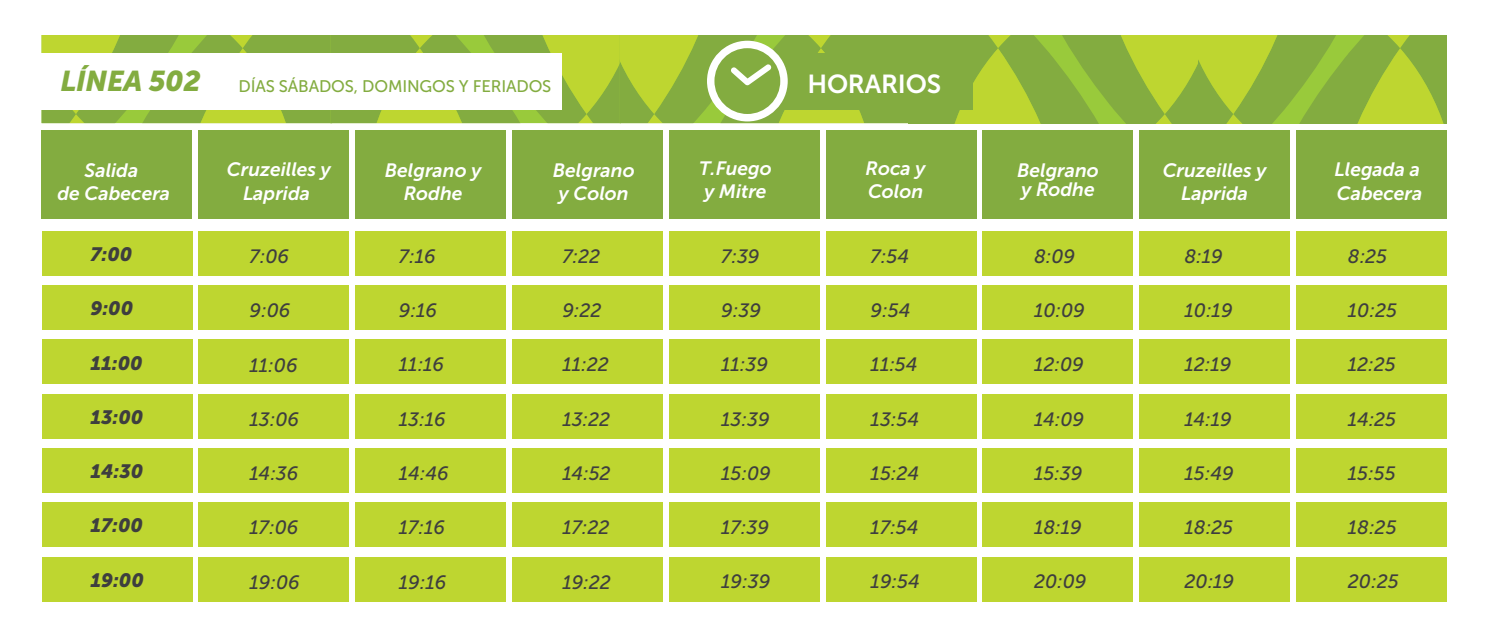
<style>
.page{position:relative;width:1493px;height:628px;background:#fff}
.page>*{position:absolute;margin:0;border:0;box-sizing:border-box;transform-origin:0 0}
.t1{font:italic 28.53px "Museo Sans 900";letter-spacing:-.01em;color:#83ac40}
.t2{font:25.9px "Museo Sans 700";letter-spacing:-.01em;color:#fff}
.t3{font:italic 19.25px "Museo Sans 500";color:#3e3e3f}
.t4{font:italic 19.25px/23.1px "Museo Sans 700";color:#fff;text-align:center}
.t5{font:italic 19.25px "Museo Sans 900";color:#3e3e3f}
.t6{font:16.8px "Museo Sans 500";letter-spacing:-.01em;color:#83ac40}
</style>
<div class="page">
<div style="left:512px;top:131px;width:151px;height:88px;background:#83ac40"></div>
<div style="left:669px;top:131px;width:151px;height:88px;background:#83ac40"></div>
<div style="left:826px;top:131px;width:150px;height:88px;background:#83ac40"></div>
<div style="left:42px;top:131px;width:150px;height:88px;background:#83ac40"></div>
<div style="left:198px;top:131px;width:151px;height:88px;background:#83ac40"></div>
<div style="left:355px;top:131px;width:150px;height:88px;background:#83ac40"></div>
<div style="left:982px;top:131px;width:151px;height:88px;background:#83ac40"></div>
<div style="left:1139px;top:131px;width:151px;height:88px;background:#83ac40"></div>
<div style="left:1296px;top:131px;width:150px;height:88px;background:#83ac40"></div>
<div style="left:512px;top:231px;width:151px;height:44px;background:#bed630"></div>
<div style="left:669px;top:231px;width:151px;height:44px;background:#bed630"></div>
<div style="left:826px;top:231px;width:150px;height:44px;background:#bed630"></div>
<div style="left:982px;top:231px;width:151px;height:44px;background:#bed630"></div>
<div style="left:1139px;top:231px;width:151px;height:44px;background:#bed630"></div>
<div style="left:1296px;top:231px;width:150px;height:44px;background:#bed630"></div>
<div style="left:512px;top:285px;width:151px;height:45px;background:#bed630"></div>
<div style="left:669px;top:285px;width:151px;height:45px;background:#bed630"></div>
<div style="left:826px;top:285px;width:150px;height:45px;background:#bed630"></div>
<div style="left:982px;top:285px;width:151px;height:45px;background:#bed630"></div>
<div style="left:1139px;top:285px;width:151px;height:45px;background:#bed630"></div>
<div style="left:1296px;top:285px;width:150px;height:45px;background:#bed630"></div>
<div style="left:512px;top:339px;width:151px;height:45px;background:#bed630"></div>
<div style="left:669px;top:339px;width:151px;height:45px;background:#bed630"></div>
<div style="left:826px;top:339px;width:150px;height:45px;background:#bed630"></div>
<div style="left:982px;top:339px;width:151px;height:45px;background:#bed630"></div>
<div style="left:1139px;top:339px;width:151px;height:45px;background:#bed630"></div>
<div style="left:1296px;top:339px;width:150px;height:45px;background:#bed630"></div>
<div style="left:512px;top:394px;width:151px;height:44px;background:#bed630"></div>
<div style="left:669px;top:394px;width:151px;height:44px;background:#bed630"></div>
<div style="left:826px;top:394px;width:150px;height:44px;background:#bed630"></div>
<div style="left:982px;top:394px;width:151px;height:44px;background:#bed630"></div>
<div style="left:1139px;top:394px;width:151px;height:44px;background:#bed630"></div>
<div style="left:1296px;top:394px;width:150px;height:44px;background:#bed630"></div>
<div style="left:512px;top:448px;width:151px;height:45px;background:#bed630"></div>
<div style="left:669px;top:448px;width:151px;height:45px;background:#bed630"></div>
<div style="left:826px;top:448px;width:150px;height:45px;background:#bed630"></div>
<div style="left:982px;top:448px;width:151px;height:45px;background:#bed630"></div>
<div style="left:1139px;top:448px;width:151px;height:45px;background:#bed630"></div>
<div style="left:1296px;top:448px;width:150px;height:45px;background:#bed630"></div>
<div style="left:512px;top:503px;width:151px;height:44px;background:#bed630"></div>
<div style="left:669px;top:503px;width:151px;height:44px;background:#bed630"></div>
<div style="left:826px;top:503px;width:150px;height:44px;background:#bed630"></div>
<div style="left:982px;top:503px;width:151px;height:44px;background:#bed630"></div>
<div style="left:1139px;top:503px;width:151px;height:44px;background:#bed630"></div>
<div style="left:1296px;top:503px;width:150px;height:44px;background:#bed630"></div>
<div style="left:512px;top:557px;width:151px;height:45px;background:#bed630"></div>
<div style="left:669px;top:557px;width:151px;height:45px;background:#bed630"></div>
<div style="left:826px;top:557px;width:150px;height:45px;background:#bed630"></div>
<div style="left:982px;top:557px;width:151px;height:45px;background:#bed630"></div>
<div style="left:1139px;top:557px;width:151px;height:45px;background:#bed630"></div>
<div style="left:1296px;top:557px;width:150px;height:45px;background:#bed630"></div>
<svg style="left:42px;top:35px;width:1404px;height:88px;background:#98bc3f"></svg>
<div style="left:42px;top:231px;width:150px;height:44px;background:#bed630"></div>
<div style="left:199px;top:231px;width:150px;height:44px;background:#bed630"></div>
<div style="left:355px;top:231px;width:151px;height:44px;background:#bed630"></div>
<div style="left:42px;top:285px;width:150px;height:45px;background:#bed630"></div>
<div style="left:199px;top:285px;width:150px;height:45px;background:#bed630"></div>
<div style="left:355px;top:285px;width:151px;height:45px;background:#bed630"></div>
<div style="left:42px;top:339px;width:150px;height:45px;background:#bed630"></div>
<div style="left:199px;top:339px;width:150px;height:45px;background:#bed630"></div>
<div style="left:355px;top:339px;width:151px;height:45px;background:#bed630"></div>
<div style="left:42px;top:394px;width:150px;height:44px;background:#bed630"></div>
<div style="left:199px;top:394px;width:150px;height:44px;background:#bed630"></div>
<div style="left:355px;top:394px;width:151px;height:44px;background:#bed630"></div>
<div style="left:42px;top:448px;width:150px;height:45px;background:#bed630"></div>
<div style="left:199px;top:448px;width:150px;height:45px;background:#bed630"></div>
<div style="left:355px;top:448px;width:151px;height:45px;background:#bed630"></div>
<div style="left:42px;top:503px;width:150px;height:44px;background:#bed630"></div>
<div style="left:199px;top:503px;width:150px;height:44px;background:#bed630"></div>
<div style="left:355px;top:503px;width:151px;height:44px;background:#bed630"></div>
<div style="left:42px;top:557px;width:150px;height:45px;background:#bed630"></div>
<div style="left:199px;top:557px;width:150px;height:45px;background:#bed630"></div>
<div style="left:355px;top:557px;width:151px;height:45px;background:#bed630"></div>
<div style="left:42px;top:53px;width:520px;height:56px;background:#fff"></div>
<h1 class="t1" style="left:60px;top:65px;width:142px">LÍNEA 502</h1>
<p class="t6" style="left:238px;top:77px;width:314px">DÍAS SÁBADOS, DOMINGOS Y FERIADOS</p>
<h2 class="t2" style="left:807px;top:70px;width:135px">HORARIOS</h2>
<p class="t4" style="left:553px;top:158px;width:83px">Belgrano y Colon</p>
<p class="t4" style="left:699px;top:157px;width:74px;text-align:left">T.Fuego y Mitre</p>
<p class="t4" style="left:865px;top:157px;width:62px;text-align:left">Roca y<br>Colon</p>
<p class="t4" style="left:57px;top:158px;width:114px">Salida<br>de Cabecera</p>
<p class="t4" style="left:227px;top:158px;width:105px">Cruzeilles y<br>Laprida</p>
<p class="t4" style="left:385px;top:158px;width:98px">Belgrano y<br>Rodhe</p>
<p class="t4" style="left:1017px;top:160px;width:83px;line-height:19.2px;text-align:left">Belgrano y Rodhe</p>
<p class="t4" style="left:1162px;top:158px;width:105px">Cruzeilles y<br>Laprida</p>
<p class="t4" style="left:1334px;top:158px;width:89px;text-align:left">Llegada a<br>Cabecera</p>
<p class="t5" style="left:91px;top:243px;width:43px">7:00</p>
<p class="t3" style="left:250px;top:246px;width:41px">7:06</p>
<p class="t3" style="left:399px;top:246px;width:38px">7:16</p>
<p class="t3" style="left:562px;top:246px;width:39px">7:22</p>
<p class="t3" style="left:721px;top:246px;width:40px">7:39</p>
<p class="t3" style="left:870px;top:246px;width:40px">7:54</p>
<p class="t3" style="left:1034px;top:246px;width:43px">8:09</p>
<p class="t3" style="left:1184px;top:246px;width:40px">8:19</p>
<p class="t3" style="left:1348px;top:246px;width:41px">8:25</p>
<p class="t5" style="left:91px;top:298px;width:44px">9:00</p>
<p class="t3" style="left:250px;top:300px;width:42px">9:06</p>
<p class="t3" style="left:399px;top:300px;width:40px">9:16</p>
<p class="t3" style="left:562px;top:300px;width:41px">9:22</p>
<p class="t3" style="left:721px;top:300px;width:41px">9:39</p>
<p class="t3" style="left:870px;top:300px;width:41px">9:54</p>
<p class="t3" style="left:1034px;top:300px;width:52px">10:09</p>
<p class="t3" style="left:1184px;top:300px;width:49px">10:19</p>
<p class="t3" style="left:1348px;top:300px;width:50px">10:25</p>
<p class="t5" style="left:91px;top:352px;width:53px">11:00</p>
<p class="t3" style="left:250px;top:354px;width:49px">11:06</p>
<p class="t3" style="left:399px;top:354px;width:47px">11:16</p>
<p class="t3" style="left:562px;top:354px;width:48px">11:22</p>
<p class="t3" style="left:721px;top:354px;width:48px">11:39</p>
<p class="t3" style="left:870px;top:354px;width:48px">11:54</p>
<p class="t3" style="left:1034px;top:354px;width:51px">12:09</p>
<p class="t3" style="left:1184px;top:354px;width:48px">12:19</p>
<p class="t3" style="left:1348px;top:354px;width:49px">12:25</p>
<p class="t5" style="left:91px;top:406px;width:54px">13:00</p>
<p class="t3" style="left:250px;top:409px;width:51px">13:06</p>
<p class="t3" style="left:399px;top:408px;width:48px">13:16</p>
<p class="t3" style="left:562px;top:408px;width:49px">13:22</p>
<p class="t3" style="left:721px;top:408px;width:50px">13:39</p>
<p class="t3" style="left:870px;top:408px;width:50px">13:54</p>
<p class="t3" style="left:1034px;top:408px;width:52px">14:09</p>
<p class="t3" style="left:1184px;top:408px;width:49px">14:19</p>
<p class="t3" style="left:1348px;top:408px;width:50px">14:25</p>
<p class="t5" style="left:91px;top:460px;width:54px">14:30</p>
<p class="t3" style="left:250px;top:463px;width:50px">14:36</p>
<p class="t3" style="left:399px;top:463px;width:51px">14:46</p>
<p class="t3" style="left:562px;top:463px;width:50px">14:52</p>
<p class="t3" style="left:721px;top:463px;width:51px">15:09</p>
<p class="t3" style="left:870px;top:463px;width:50px">15:24</p>
<p class="t3" style="left:1034px;top:463px;width:50px">15:39</p>
<p class="t3" style="left:1184px;top:463px;width:51px">15:49</p>
<p class="t3" style="left:1348px;top:463px;width:49px">15:55</p>
<p class="t5" style="left:91px;top:515px;width:54px">17:00</p>
<p class="t3" style="left:250px;top:517px;width:50px">17:06</p>
<p class="t3" style="left:399px;top:517px;width:48px">17:16</p>
<p class="t3" style="left:562px;top:517px;width:49px">17:22</p>
<p class="t3" style="left:721px;top:517px;width:49px">17:39</p>
<p class="t3" style="left:870px;top:517px;width:49px">17:54</p>
<p class="t3" style="left:1034px;top:517px;width:49px">18:19</p>
<p class="t3" style="left:1184px;top:517px;width:50px">18:25</p>
<p class="t3" style="left:1348px;top:517px;width:50px">18:25</p>
<p class="t5" style="left:91px;top:569px;width:55px">19:00</p>
<p class="t3" style="left:250px;top:571px;width:52px">19:06</p>
<p class="t3" style="left:399px;top:571px;width:49px">19:16</p>
<p class="t3" style="left:562px;top:571px;width:50px">19:22</p>
<p class="t3" style="left:721px;top:571px;width:50px">19:39</p>
<p class="t3" style="left:870px;top:571px;width:51px">19:54</p>
<p class="t3" style="left:1034px;top:571px;width:54px">20:09</p>
<p class="t3" style="left:1184px;top:571px;width:51px">20:19</p>
<p class="t3" style="left:1348px;top:571px;width:52px">20:25</p>
</div>
